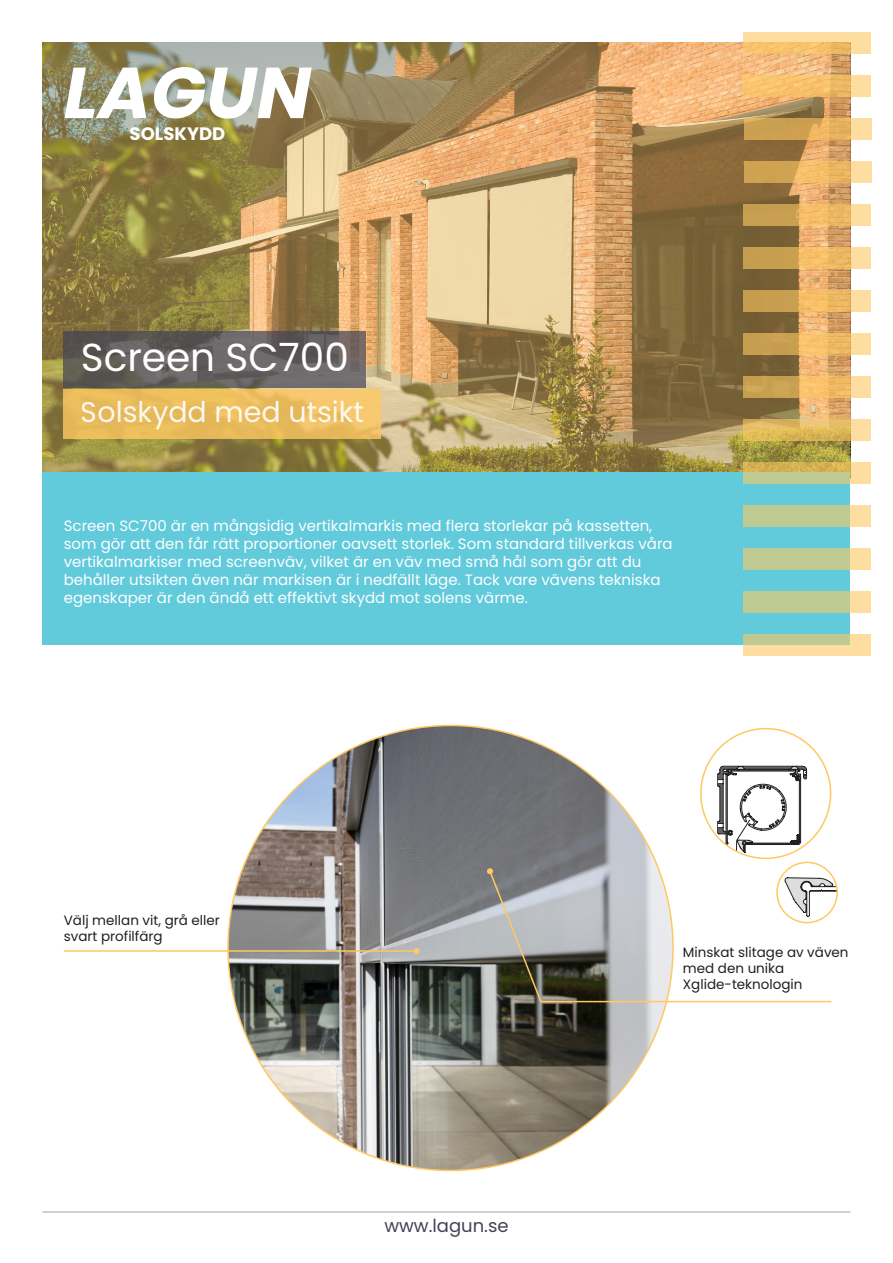
<style>
.page{position:relative;width:893px;height:1263px;background:#fff}
.page>*{position:absolute;margin:0;border:0;box-sizing:border-box;transform-origin:0 0}
.t1{font:italic 700 72px "Poppins";color:#fff}
.t2{font:39px "Poppins";color:#fff}
.t3{font:28.5px "Poppins";color:#fff}
.t4{font:18px "Poppins";color:#424357}
.t5{font:700 18px "Poppins";color:#fff}
.t6{font:15px/18px "Poppins";color:#fff}
.t7{font:13.5px/16.2px "Poppins";color:#231f20}
</style>
<div class="page">
<img style="left:43px;top:43px;width:807px;height:430px">
<div style="left:43px;top:473px;width:807px;height:172px;background:#61cadb"></div>
<img style="left:228px;top:725px;width:445px;height:445px;border-radius:222px">
<hr style="left:64px;top:950px;width:353px;height:2px;background:#fec962">
<svg style="left:414px;top:948px;width:6px;height:6px"></svg>
<svg style="left:488px;top:869px;width:344px;height:134px"></svg>
<svg style="left:487px;top:868px;width:6px;height:6px"></svg>
<svg style="left:744px;top:161px;width:128px;height:21px"></svg>
<svg style="left:743px;top:32px;width:128px;height:21px;fill:#fedea0"></svg>
<svg style="left:743px;top:75px;width:128px;height:21px;fill:#fac36e"></svg>
<svg style="left:744px;top:118px;width:128px;height:21px;fill:#cea152"></svg>
<svg style="left:743px;top:204px;width:128px;height:21px"></svg>
<svg style="left:743px;top:247px;width:128px;height:21px"></svg>
<svg style="left:743px;top:290px;width:128px;height:21px"></svg>
<svg style="left:743px;top:333px;width:128px;height:21px"></svg>
<svg style="left:743px;top:376px;width:128px;height:21px"></svg>
<svg style="left:743px;top:419px;width:128px;height:21px"></svg>
<svg style="left:743px;top:462px;width:128px;height:21px"></svg>
<svg style="left:743px;top:505px;width:128px;height:21px;fill:#bfc992"></svg>
<svg style="left:743px;top:548px;width:128px;height:21px;fill:#bfc992"></svg>
<svg style="left:743px;top:591px;width:128px;height:21px;fill:#bfc992"></svg>
<svg style="left:743px;top:634px;width:128px;height:22px;fill:#fedea0"></svg>
<svg style="left:717px;top:766px;width:120px;height:156px"></svg>
<div style="left:776px;top:862px;width:62px;height:61px;border:2px solid #fec962;border-radius:50%"></div>
<div style="left:64px;top:389px;width:317px;height:50px;background:linear-gradient(to right,#e6b957,#f0c266)"></div>
<svg style="left:64px;top:331px;width:302px;height:57px"></svg>
<hr style="left:43px;top:1211px;width:807px;height:2px;background:#bcc2c6">
<h1 class="t1" style="left:64px;top:51px;width:249px">LAGUN</h1>
<p class="t5" style="left:130px;top:123px;width:97px">SOLSKYDD</p>
<p class="t2" style="left:81px;top:335px;width:270px">Screen SC700</p>
<h3 class="t3" style="left:81px;top:395px;width:285px">Solskydd med utsikt</h3>
<p class="t6" style="left:64px;top:517px;width:610px">Screen SC700 är en mångsidig vertikalmarkis med flera storlekar på kassetten, som gör att den får rätt proportioner oavsett storlek. Som standard tillverkas våra vertikalmarkiser med screenväv, vilket är en väv med små hål som gör att du behåller utsikten även när markisen är i nedfällt läge. Tack vare vävens tekniska egenskaper är den ändå ett effektivt skydd mot solens värme.</p>
<p class="t7" style="left:64px;top:912px;width:158px">Välj mellan vit, grå eller svart profilfärg</p>
<p class="t4" style="left:384px;top:1215px;width:126px">www.lagun.se</p>
<p class="t7" style="left:683px;top:944px;width:167px">Minskat slitage av väven med den unika</p>
<p class="t7" style="left:683px;top:977px;width:121px">Xglide-teknologin</p>
</div>
